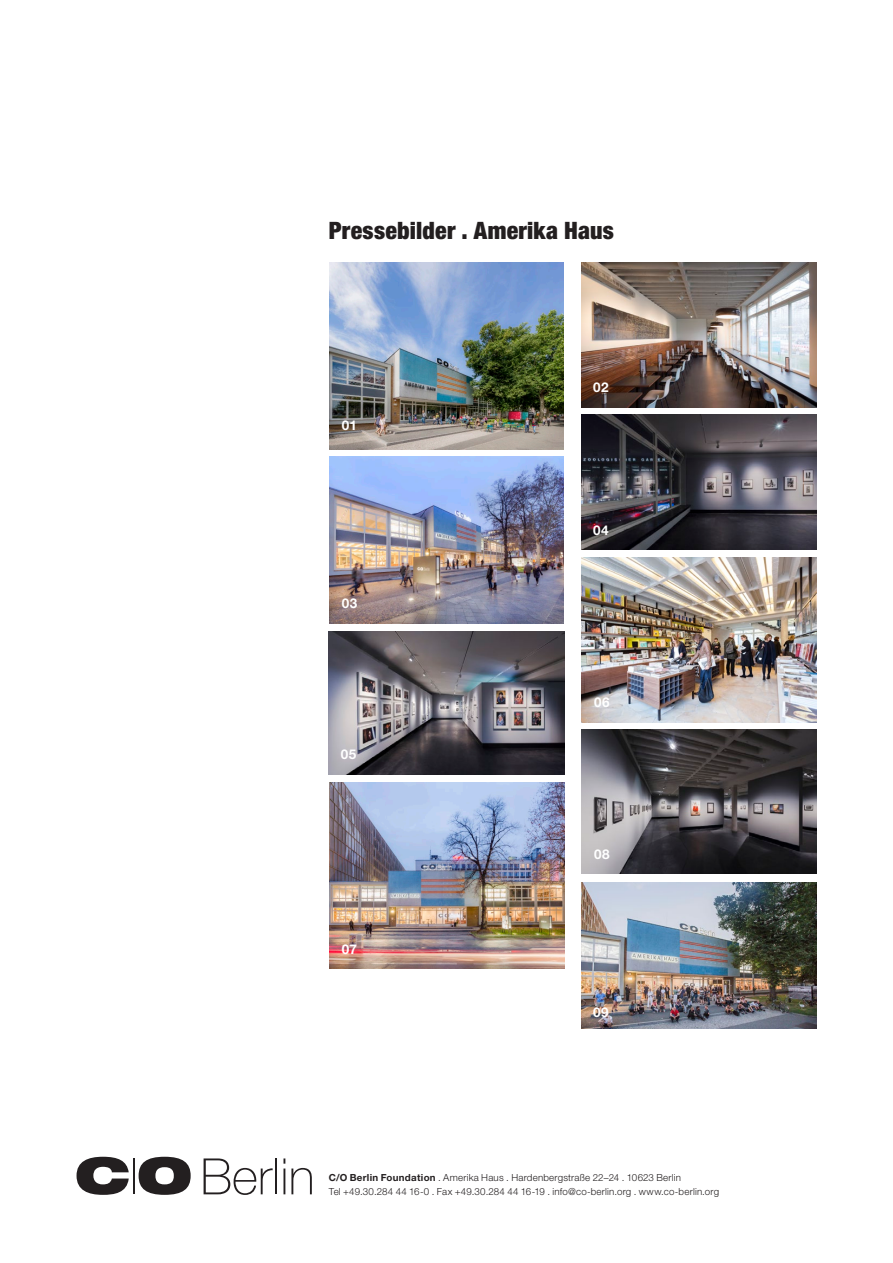
<style>
.page{position:relative;width:893px;height:1263px;background:#fff}
.page>*{position:absolute;margin:0;border:0;box-sizing:border-box;transform-origin:0 0}
.Headline_klein_Ausst{font:900 condensed 24px "Helvetica Neue";letter-spacing:.01em;color:#231f20}
.t1{font:700 13.5px "Helvetica Neue";letter-spacing:.03em;color:#fff}
.t2{font:300 9.75px/13.5px "Helvetica Neue";letter-spacing:.02em;color:#231f20}
.s1{font-weight:700}
</style>
<div class="page">
<img style="left:329px;top:457px;width:235px;height:166px">
<svg style="left:77px;top:1157px;width:52px;height:38px"></svg>
<svg style="left:139px;top:1157px;width:52px;height:38px"></svg>
<svg style="left:204px;top:1158px;width:69px;height:37px"></svg>
<hr style="left:275px;top:1158px;width:2px;height:36px;background:#231f20">
<hr style="left:133px;top:1158px;width:2px;height:36px;background:#231f20">
<hr style="left:283px;top:1168px;width:2px;height:26px;background:#231f20">
<svg style="left:283px;top:1158px;width:2px;height:6px"></svg>
<svg style="left:291px;top:1168px;width:21px;height:26px"></svg>
<img style="left:329px;top:632px;width:235px;height:142px">
<img style="left:581px;top:415px;width:235px;height:135px">
<img style="left:581px;top:729px;width:235px;height:145px">
<img style="left:581px;top:263px;width:235px;height:144px">
<img style="left:581px;top:558px;width:235px;height:164px">
<img style="left:581px;top:882px;width:235px;height:146px">
<img style="left:329px;top:263px;width:235px;height:186px">
<img style="left:329px;top:783px;width:235px;height:185px">
<p class="Headline_klein_Ausst" style="left:329px;top:215px;width:286px">Pressebilder . Amerika Haus</p>
<p class="t1" style="left:342px;top:417px;width:17px">01</p>
<p class="t1" style="left:342px;top:595px;width:17px">03</p>
<p class="t1" style="left:341px;top:746px;width:17px">05</p>
<p class="t1" style="left:342px;top:940px;width:17px">07</p>
<p class="t1" style="left:593px;top:379px;width:17px">02</p>
<p class="t1" style="left:593px;top:522px;width:17px">04</p>
<p class="t1" style="left:594px;top:694px;width:17px">06</p>
<p class="t1" style="left:594px;top:845px;width:17px">08</p>
<p class="t1" style="left:593px;top:1004px;width:17px">09</p>
<p class="t2" style="left:329px;top:1171px;width:392px"><span class="s1">C/O Berlin Foundation</span> . Amerika Haus . Hardenbergstraße 22–24 . 10623 Berlin<br>Tel +49.30.284 44 16-0 . Fax +49.30.284 44 16-19 . info@co-berlin.org . www.co-berlin.org</p>
</div>
